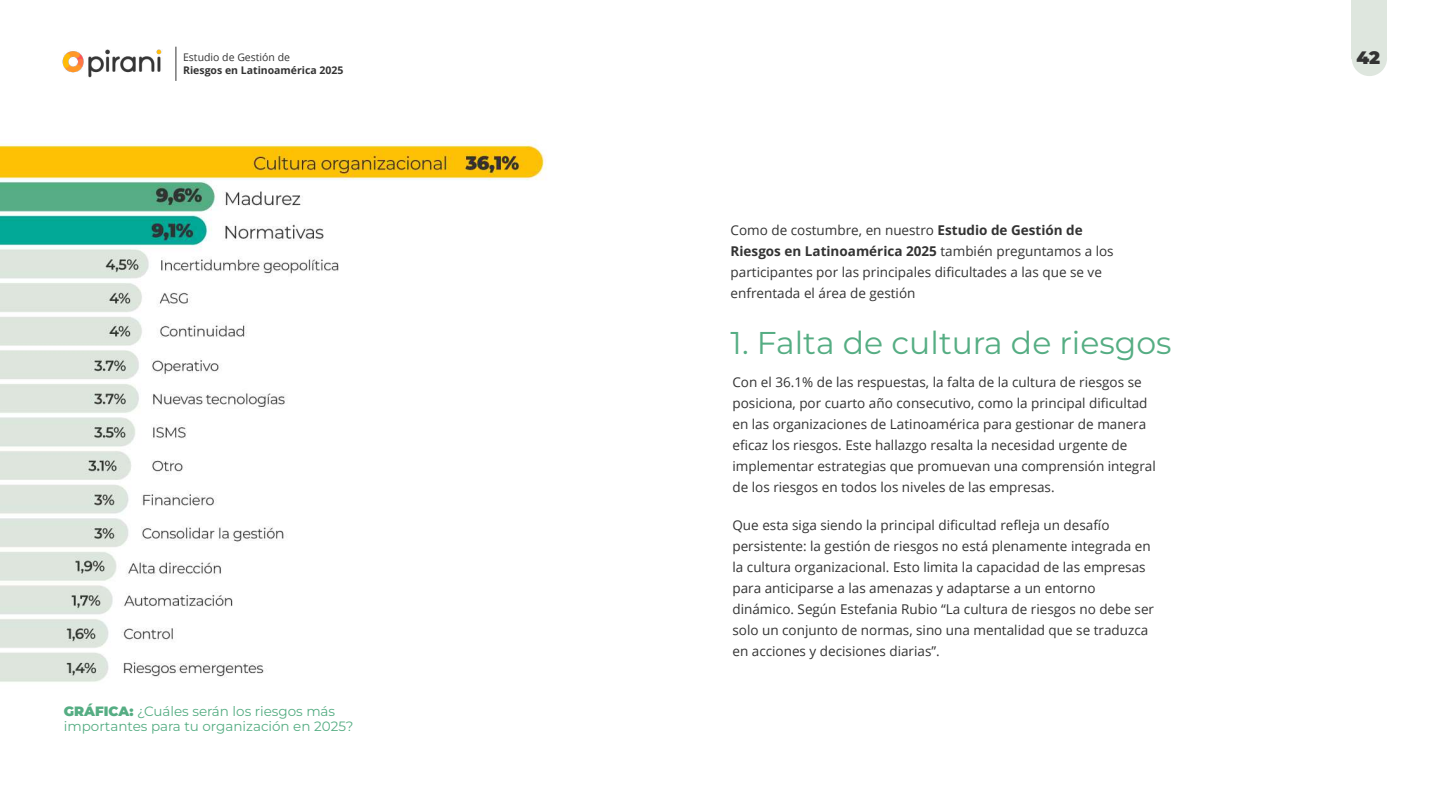
<style>
.page{position:relative;width:1440px;height:810px;background:#fff}
.page>*{position:absolute;margin:0;border:0;box-sizing:border-box;transform-origin:0 0}
.t1{font:31.5px "Montserrat";color:#55ad83}
.t2{font:900 18px "Montserrat";color:#333}
.t3{font:13.5px/21px "Open Sans";color:#333}
.t4{font:13.5px/15.8px "Montserrat";color:#55ad83}
.t5{font:700 10.5px "Open Sans";color:#333}
.t6{font:10.5px "Open Sans";color:#333}
.s1{font-weight:700}
.s2{font-weight:900}
</style>
<div class="page">
<div style="left:1352px;top:0;width:35px;height:58px;background:#dee6de"></div>
<div style="left:1352px;top:41px;width:35px;height:35px;background:#dee6de;border-radius:50%"></div>
<img style="left:62px;top:46px;width:114px;height:35px">
<hr style="left:176px;top:47px;width:1px;height:34px;background:#333">
<img style="left:0;top:140px;width:547px;height:542px">
<p class="t6" style="left:183px;top:50px;width:108px">Estudio de Gestión de</p>
<h2 class="t2" style="left:1356px;top:44px;width:25px">42</h2>
<p class="t5" style="left:183px;top:63px;width:162px">Riesgos en Latinoamérica 2025</p>
<p class="t3" style="left:731px;top:219px;width:385px">Como de costumbre, en nuestro <span class="s1">Estudio de Gestión de Riesgos en Latinoamérica 2025</span> también preguntamos a los participantes por las principales dificultades a las que se ve enfrentada el área de gestión</p>
<h1 class="t1" style="left:731px;top:321px;width:442px">1. Falta de cultura de riesgos</h1>
<p class="t4" style="left:64px;top:703px;width:291px"><span class="s2">GRÁFICA:</span> ¿Cuáles serán los riesgos más importantes para tu organización en 2025?</p>
<p class="t3" style="left:732px;top:371px;width:425px">Con el 36.1% de las respuestas, la falta de la cultura de riesgos se posiciona, por cuarto año consecutivo, como la principal dificultad en las organizaciones de Latinoamérica para gestionar de manera eficaz los riesgos. Este hallazgo resalta la necesidad urgente de implementar estrategias que promuevan una comprensión integral de los riesgos en todos los niveles de las empresas.</p>
<p class="t3" style="left:732px;top:514px;width:423px">Que esta siga siendo la principal dificultad refleja un desafío persistente: la gestión de riesgos no está plenamente integrada en la cultura organizacional. Esto limita la capacidad de las empresas para anticiparse a las amenazas y adaptarse a un entorno dinámico. Según Estefania Rubio “La cultura de riesgos no debe ser solo un conjunto de normas, sino una mentalidad que se traduzca en acciones y decisiones diarias”.</p>
</div>
